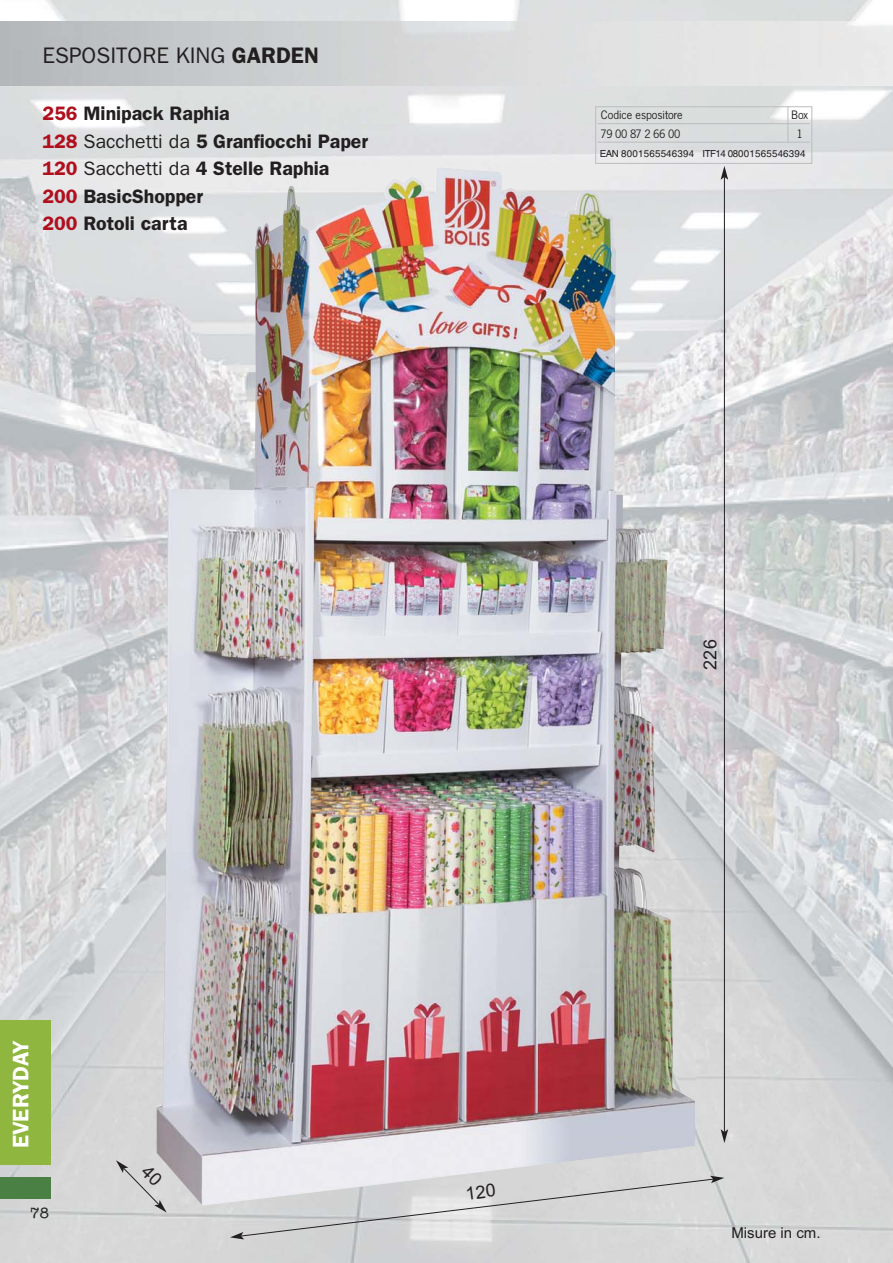
<style>
.page{position:relative;width:893px;height:1263px;background:#fff}
.page>*{position:absolute;margin:0;border:0;box-sizing:border-box;transform-origin:0 0}
.t1{font:22.5px "Frankfurt Gothic Plain";color:#231f20}
.t2{font:700 22.5px "Frankfurt Gothic";color:#fff}
.t3{font:700 19.5px/27.6px "Frankfurt Gothic";color:#231f20}
.t4{font:18px "Arial";color:#231f20}
.t5{font:15px "Arial";color:#231f20}
.t6{font:15px "Memorandum Plain";color:#231f20}
.t7{font:12.75px "News Got T";color:#231f20}
.t8{font:9.75px "Switzerland";letter-spacing:.02em;color:#231f20}
.s1{font-family:"Frankfurt Gothic";font-weight:700}
.s2{color:#b00f1e}
.s3{font-family:"Frankfurt Gothic Plain";font-weight:400}
</style>
<div class="page">
<img style="left:0;top:0;width:893px;height:1263px">
<img style="left:157px;top:167px;width:538px;height:1039px">
<img style="left:0;top:21px;width:893px;height:64px">
<hr style="left:724px;top:177px;width:1px;height:955px;background:#231f20">
<svg style="left:721px;top:1129px;width:7px;height:14px"></svg>
<div style="left:0;top:1178px;width:51px;height:21px;background:#4b8044"></div>
<div style="left:0;top:1021px;width:51px;height:144px;background:#8fb63e"></div>
<svg style="left:595px;top:106px;width:217px;height:74px;background:#dddfe0"></svg>
<hr style="left:597px;top:142px;width:213px;height:1px;background:#bbbdc0">
<hr style="left:787px;top:106px;width:1px;height:37px;background:#bbbdc0">
<svg style="left:230px;top:1176px;width:494px;height:63px;background:#d5d5d6"></svg>
<svg style="left:116px;top:1160px;width:51px;height:53px;background:#cecece"></svg>
<p class="t1" style="left:42px;top:47px;width:278px">ESPOSITORE KING <span class="s1">GARDEN</span></p>
<p class="t3" style="left:42px;top:101px;width:327px"><span class="s2">256</span> Minipack Raphia<br><span class="s2">128</span> <span class="s3">Sacchetti da</span> 5 Granfiocchi Paper<br><span class="s2">120</span> <span class="s3">Sacchetti da</span> 4 Stelle Raphia<br><span class="s2">200</span> BasicShopper<br><span class="s2">200</span> Rotoli carta</p>
<p class="t2" style="left:13px;top:1148px;width:109px;rotate:-90deg">EVERYDAY</p>
<p class="t6" style="left:30px;top:1204px;width:21px">78</p>
<p class="t7" style="left:601px;top:107px;width:83px">Codice espositore</p>
<p class="t7" style="left:791px;top:107px;width:18px">Box</p>
<p class="t7" style="left:600px;top:126px;width:81px">79 00 87 2 66 00</p>
<p class="t7" style="left:796px;top:126px;width:8px">1</p>
<p class="t8" style="left:600px;top:148px;width:207px">EAN 8001565546394 ITF14 08001565546394</p>
<p class="t4" style="left:700px;top:670px;width:32px;rotate:-90deg">226</p>
<p class="t5" style="left:731px;top:1224px;width:91px">Misure in cm.</p>
</div>
